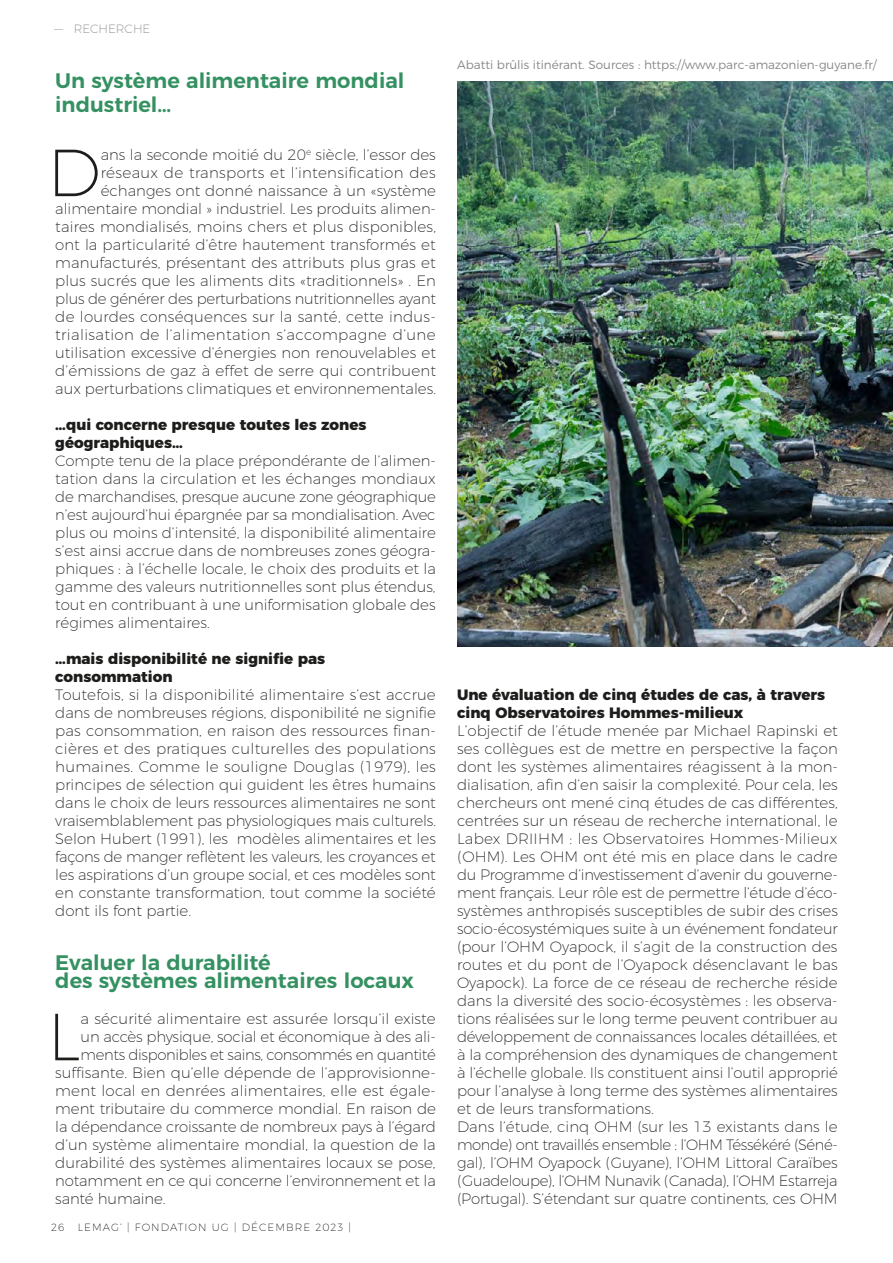
<style>
.page{position:relative;width:893px;height:1263px;background:#fff}
.page>*{position:absolute;margin:0;border:0;box-sizing:border-box;transform-origin:0 0}
.t1{font:200 66.45px "Montserrat";color:#1d1d1b}
.t2{font:600 21px/24px "Montserrat";color:#359162}
.t3{font:200 15px/18px "Montserrat";color:#1d1d1b;text-align:justify}
.t4{font:800 15px/18px "Montserrat";color:#1d1d1b}
.t5{font:200 15px "Montserrat";letter-spacing:-.025em;color:#1d1d1b}
.t6{font:300 12px "Montserrat";color:#878787}
.t7{font:200 12px "Montserrat";color:#878787}
.t8{font:200 10.5px "Montserrat";letter-spacing:.1em;color:#1d1d1b}
</style>
<div class="page">
<img style="left:457px;top:82px;width:436px;height:564px">
<p class="t7" style="left:54px;top:19px;width:98px">― RECHERCHE</p>
<h2 class="t2" style="left:55px;top:67px;width:351px">Un système alimentaire mondial industriel…</h2>
<h1 class="t1" style="left:47px;top:122px;width:55px">D</h1>
<p class="t3" style="left:55px;top:145px;width:382px;text-align:right">ans la seconde moitié du 20<sup>e</sup> siècle, l’essor des réseaux de transports et l’intensification des échanges ont donné naissance à un «système alimentaire mondial » industriel. Les produits alimen&shy;taires mondialisés, moins chers et plus disponibles, ont la particularité d’être hautement transformés et manufacturés, présentant des attributs plus gras et plus sucrés que les aliments dits «traditionnels» . En plus de générer des perturbations nutritionnelles ayant de lourdes conséquences sur la santé, cette indus&shy;trialisation de l’alimentation s’accompagne d’une utilisation excessive d’énergies non renouvelables et d’émissions de gaz à effet de serre qui contribuent aux perturbations climatiques et environnementales.</p>
<p class="t4" style="left:55px;top:415px;width:313px">…qui concerne presque toutes les zones géographiques…</p>
<p class="t3" style="left:55px;top:451px;width:382px">Compte tenu de la place prépondérante de l’alimen&shy;tation dans la circulation et les échanges mondiaux de marchandises, presque aucune zone géographique n’est aujourd’hui épargnée par sa mondialisation. Avec plus ou moins d’intensité, la disponibilité alimentaire s’est ainsi accrue dans de nombreuses zones géogra&shy;phiques : à l’échelle locale, le choix des produits et la gamme des valeurs nutritionnelles sont plus étendus, tout en contribuant à une uniformisation globale des régimes alimentaires.</p>
<p class="t4" style="left:55px;top:649px;width:271px">…mais disponibilité ne signifie pas consommation</p>
<p class="t3" style="left:55px;top:685px;width:382px">Toutefois, si la disponibilité alimentaire s’est accrue dans de nombreuses régions, disponibilité ne signifie pas consommation, en raison des ressources finan&shy;cières et des pratiques culturelles des populations humaines. Comme le souligne Douglas (1979), les principes de sélection qui guident les êtres humains dans le choix de leurs ressources alimentaires ne sont vraisemblablement pas physiologiques mais culturels.<br>Selon Hubert (1991), les modèles alimentaires et les façons de manger reflètent les valeurs, les croyances et les aspirations d’un groupe social, et ces modèles sont en constante transformation, tout comme la société dont ils font partie.</p>
<h2 class="t2" style="left:55px;top:952px;width:360px;line-height:18px">Evaluer la durabilité<br>des systèmes alimentaires locaux</h2>
<h1 class="t1" style="left:47px;top:986px;width:35px">L</h1>
<p class="t3" style="left:81px;top:1009px;width:357px">a sécurité alimentaire est assurée lorsqu’il existe</p>
<p class="t3" style="left:81px;top:1027px;width:357px">un accès physique, social et économique à des ali-</p>
<p class="t5" style="left:81px;top:1043px;width:357px">ments disponibles et sains, consommés en quantité</p>
<p class="t3" style="left:55px;top:1063px;width:382px">suffisante. Bien qu’elle dépende de l’approvisionne-</p>
<p class="t3" style="left:55px;top:1081px;width:382px">ment local en denrées alimentaires, elle est égale-</p>
<p class="t3" style="left:55px;top:1099px;width:382px">ment tributaire du commerce mondial. En raison de</p>
<p class="t3" style="left:55px;top:1117px;width:382px">la dépendance croissante de nombreux pays à l’égard</p>
<p class="t3" style="left:55px;top:1135px;width:382px">d’un système alimentaire mondial, la question de la</p>
<p class="t3" style="left:55px;top:1153px;width:382px">durabilité des systèmes alimentaires locaux se pose,</p>
<p class="t3" style="left:55px;top:1171px;width:382px">notamment en ce qui concerne l’environnement et la</p>
<p class="t3" style="left:55px;top:1189px;width:112px">santé humaine.</p>
<p class="t8" style="left:51px;top:1219px;width:15px">26</p>
<p class="t8" style="left:78px;top:1219px;width:274px">LEMAG’ | FONDATION UG | DÉCEMBRE 2023 |</p>
<p class="t6" style="left:457px;top:56px;width:421px">Abatti brûlis itinérant. Sources : https://www.parc-amazonien-guyane.fr/</p>
<p class="t4" style="left:457px;top:685px;width:370px">Une évaluation de cinq études de cas, à travers cinq Observatoires Hommes-milieux</p>
<p class="t3" style="left:457px;top:721px;width:382px;text-align:left">L’objectif de l’étude menée par Michael Rapinski et ses collègues est de mettre en perspective la façon dont les systèmes alimentaires réagissent à la mon&shy;dialisation, afin d’en saisir la complexité. Pour cela, les chercheurs ont mené cinq études de cas différentes, centrées sur un réseau de recherche international, le Labex DRIIHM : les Observatoires Hommes-Milieux (OHM). Les OHM ont été mis en place dans le cadre du Programme d’investissement d’avenir du gouverne&shy;ment français. Leur rôle est de permettre l’étude d’éco&shy;systèmes anthropisés susceptibles de subir des crises socio-écosystémiques suite à un événement fondateur (pour l’OHM Oyapock, il s’agit de la construction des routes et du pont de l’Oyapock désenclavant le bas Oyapock). La force de ce réseau de recherche réside dans la diversité des socio-écosystèmes : les observa&shy;tions réalisées sur le long terme peuvent contribuer au développement de connaissances locales détaillées, et à la compréhension des dynamiques de changement à l’échelle globale. Ils constituent ainsi l’outil approprié pour l’analyse à long terme des systèmes alimentaires et de leurs transformations.<br>Dans l’étude, cinq OHM (sur les 13 existants dans le monde) ont travaillés ensemble : l’OHM Téssékéré (Séné&shy;gal), l’OHM Oyapock (Guyane), l’OHM Littoral Caraïbes (Guadeloupe), l’OHM Nunavik (Canada), l’OHM Estarreja (Portugal). S’étendant sur quatre continents, ces OHM</p>
</div>
